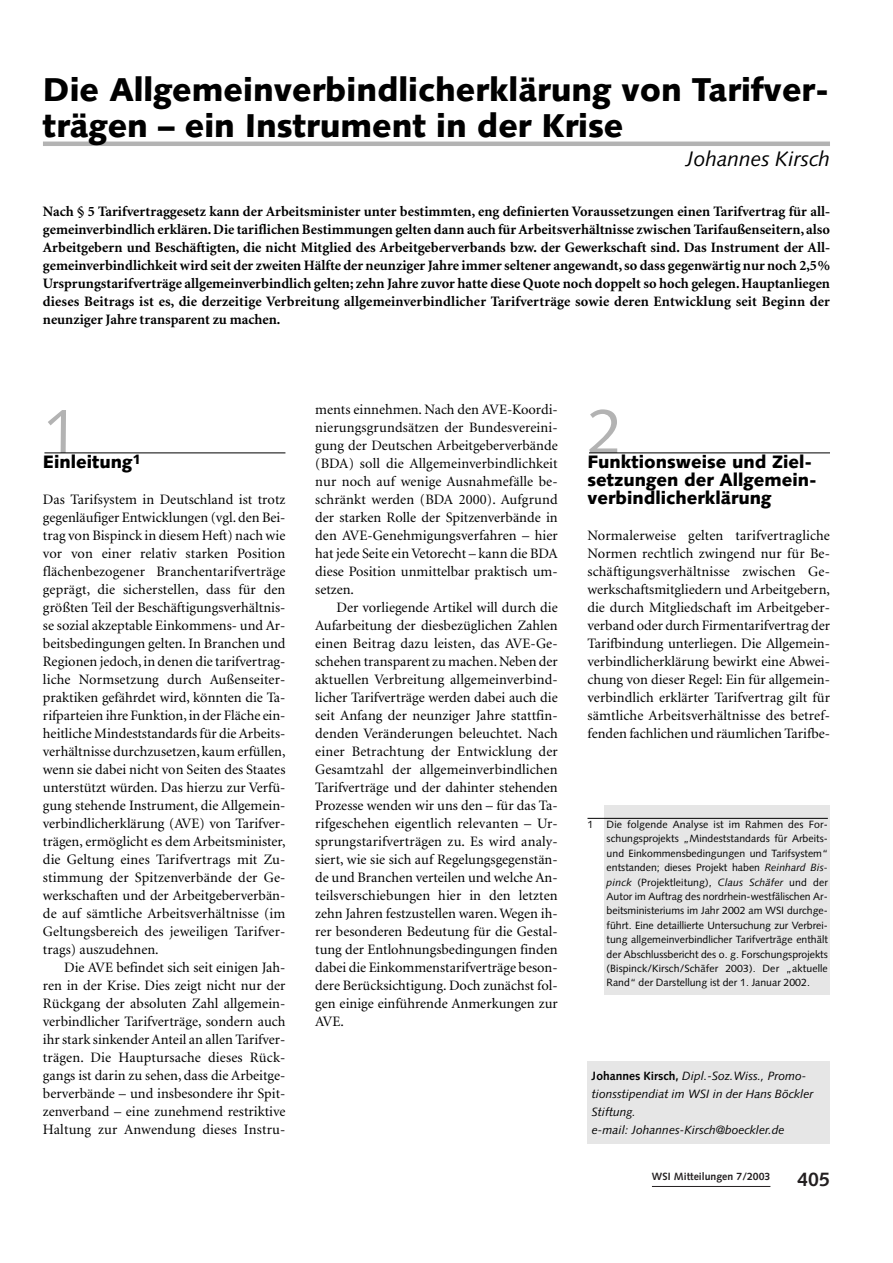
<style>
.page{position:relative;width:893px;height:1263px;background:#fff}
.page>*{position:absolute;margin:0;border:0;box-sizing:border-box;transform-origin:0 0}
.t1{font:63px "Syntax";color:#b3b3b3}
.t2{font:900 33px/36px "Syntax";color:#000}
.t3{font:italic 21px "Syntax";color:#000}
.t4{font:700 19.5px "Syntax";color:#231f20}
.t5{font:900 18px/18px "Syntax";color:#000}
.t6{font:14.4px/18px "Minion";color:#000;text-align:justify}
.t7{font:700 14.4px/18px "Minion";color:#000;text-align:justify}
.t8{font:italic 12px/18px "Syntax";color:#000}
.t9{font:10.5px/14.4px "Syntax";color:#000;text-align:justify}
.t10{font:700 10.5px "Syntax";color:#231f20}
.s1{font-style:italic}
.s2{font-weight:700;font-style:normal}
</style>
<div class="page">
<hr style="left:652px;top:1186px;width:118px;height:1px;background:#231f20">
<div style="left:587px;top:1061px;width:243px;height:83px;background:#e6e6e6"></div>
<hr style="left:44px;top:453px;width:241px;height:1px;background:#000">
<hr style="left:589px;top:453px;width:241px;height:1px;background:#000">
<hr style="left:43px;top:142px;width:787px;height:4px;background:#b3b3b3">
<div style="left:604px;top:806px;width:226px;height:189px;background:#e6e6e6"></div>
<hr style="left:587px;top:818px;width:240px;height:1px;background:#000">
<h2 class="t2" style="left:43px;top:75px;width:787px">Die Allgemeinverbindlicherklärung von Tarifver&shy;trägen – ein Instrument in der Krise</h2>
<h3 class="t3" style="left:685px;top:150px;width:146px">Johannes Kirsch</h3>
<p class="t7" style="left:43px;top:204px;width:788px">Nach § 5 Tarifvertraggesetz kann der Arbeitsminister unter bestimmten, eng definierten Voraussetzungen einen Tarifvertrag für all&shy;gemeinverbindlich erklären. Die tariflichen Bestimmungen gelten dann auch für Arbeitsverhältnisse zwischen Tarifaußenseitern, also Arbeitgebern und Beschäftigten, die nicht Mitglied des Arbeitgeberverbands bzw. der Gewerkschaft sind. Das Instrument der All&shy;gemeinverbindlichkeit wird seit der zweiten Hälfte der neunziger Jahre immer seltener angewandt, so dass gegenwärtig nur noch 2,5% Ursprungstarifverträge allgemeinverbindlich gelten; zehn Jahre zuvor hatte diese Quote noch doppelt so hoch gelegen. Hauptanliegen dieses Beitrags ist es, die derzeitige Verbreitung allgemeinverbindlicher Tarifverträge sowie deren Entwicklung seit Beginn der neunziger Jahre transparent zu machen.</p>
<h1 class="t1" style="left:43px;top:406px;width:37px">1</h1>
<p class="t5" style="left:43px;top:455px;width:100px">Einleitung<sup>1</sup></p>
<p class="t6" style="left:43px;top:492px;width:244px">Das Tarifsystem in Deutschland ist trotz gegenläufiger Entwicklungen (vgl. den Bei&shy;trag von Bispinck in diesem Heft) nach wie vor von einer relativ starken Position flächenbezogener Branchentarifverträge geprägt, die sicherstellen, dass für den größten Teil der Beschäftigungsverhältnis&shy;se sozial akzeptable Einkommens- und Ar&shy;beitsbedingungen gelten. In Branchen und Regionen jedoch, in denen die tarifvertrag&shy;liche Normsetzung durch Außenseiter&shy;praktiken gefährdet wird, könnten die Ta&shy;rifparteien ihre Funktion, in der Fläche ein&shy;heitliche Mindeststandards für die Arbeits&shy;verhältnisse durchzusetzen, kaum erfüllen, wenn sie dabei nicht von Seiten des Staates unterstützt würden. Das hierzu zur Verfü&shy;gung stehende Instrument, die Allgemein&shy;verbindlicherklärung (AVE) von Tarifver&shy;trägen, ermöglicht es dem Arbeitsminister, die Geltung eines Tarifvertrags mit Zu&shy;stimmung der Spitzenverbände der Ge&shy;werkschaften und der Arbeitgeberverbän&shy;de auf sämtliche Arbeitsverhältnisse (im Geltungsbereich des jeweiligen Tarifver&shy;trags) auszudehnen.</p>
<p class="t6" style="left:43px;top:960px;width:244px;text-indent:21px">Die AVE befindet sich seit einigen Jah&shy;ren in der Krise. Dies zeigt nicht nur der Rückgang der absoluten Zahl allgemein&shy;verbindlicher Tarifverträge, sondern auch ihr stark sinkender Anteil an allen Tarifver&shy;trägen. Die Hauptursache dieses Rück&shy;gangs ist darin zu sehen, dass die Arbeitge&shy;berverbände – und insbesondere ihr Spit&shy;zenverband – eine zunehmend restriktive Haltung zur Anwendung dieses Instru-</p>
<p class="t6" style="left:315px;top:402px;width:244px">ments einnehmen. Nach den AVE-Koordi&shy;nierungsgrundsätzen der Bundesvereini&shy;gung der Deutschen Arbeitgeberverbände (BDA) soll die Allgemeinverbindlichkeit nur noch auf wenige Ausnahmefälle be&shy;schränkt werden (BDA 2000). Aufgrund der starken Rolle der Spitzenverbände in den AVE-Genehmigungsverfahren – hier hat jede Seite ein Vetorecht – kann die BDA diese Position unmittelbar praktisch um&shy;setzen.</p>
<p class="t6" style="left:315px;top:600px;width:244px;text-indent:21px">Der vorliegende Artikel will durch die Aufarbeitung der diesbezüglichen Zahlen einen Beitrag dazu leisten, das AVE-Ge&shy;schehen transparent zu machen. Neben der aktuellen Verbreitung allgemeinverbind&shy;licher Tarifverträge werden dabei auch die seit Anfang der neunziger Jahre stattfin&shy;denden Veränderungen beleuchtet. Nach einer Betrachtung der Entwicklung der Gesamtzahl der allgemeinverbindlichen Tarifverträge und der dahinter stehenden Prozesse wenden wir uns den – für das Ta&shy;rifgeschehen eigentlich relevanten – Ur&shy;sprungstarifverträgen zu. Es wird analy&shy;siert, wie sie sich auf Regelungsgegenstän&shy;de und Branchen verteilen und welche An&shy;teilsverschiebungen hier in den letzten zehn Jahren festzustellen waren. Wegen ih&shy;rer besonderen Bedeutung für die Gestal&shy;tung der Entlohnungsbedingungen finden dabei die Einkommenstarifverträge beson&shy;dere Berücksichtigung. Doch zunächst fol&shy;gen einige einführende Anmerkungen zur AVE.</p>
<h1 class="t1" style="left:587px;top:406px;width:37px">2</h1>
<p class="t5" style="left:587px;top:455px;width:231px">Funktionsweise und Ziel&shy;setzungen der Allgemein&shy;verbindlicherklärung</p>
<p class="t6" style="left:587px;top:528px;width:244px">Normalerweise gelten tarifvertragliche Normen rechtlich zwingend nur für Be&shy;schäftigungsverhältnisse zwischen Ge&shy;werkschaftsmitgliedern und Arbeitgebern, die durch Mitgliedschaft im Arbeitgeber&shy;verband oder durch Firmentarifvertrag der Tarifbindung unterliegen. Die Allgemein&shy;verbindlicherklärung bewirkt eine Abwei&shy;chung von dieser Regel: Ein für allgemein&shy;verbindlich erklärter Tarifvertrag gilt für sämtliche Arbeitsverhältnisse des betref&shy;fenden fachlichen und räumlichen Tarifbe-</p>
<p class="t9" style="left:587px;top:818px;width:7px">1</p>
<p class="t9" style="left:606px;top:818px;width:223px">Die folgende Analyse ist im Rahmen des For&shy;schungsprojekts „Mindeststandards für Arbeits&shy;und Einkommensbedingungen und Tarifsystem“ entstanden; dieses Projekt haben <span class="s1">Reinhard Bis&shy;pinck</span> (Projektleitung), <span class="s1">Claus Schäfer</span> und der Autor im Auftrag des nordrhein-westfälischen Ar&shy;beitsministeriums im Jahr 2002 am WSI durchge&shy;führt. Eine detaillierte Untersuchung zur Verbrei&shy;tung allgemeinverbindlicher Tarifverträge enthält der Abschlussbericht des o. g. Forschungsprojekts (Bispinck/Kirsch/Schäfer 2003). Der „aktuelle Rand“ der Darstellung ist der 1. Januar 2002.</p>
<p class="t8" style="left:591px;top:1068px;width:223px"><span class="s2">Johannes Kirsch,</span> Dipl.-Soz.Wiss., Promo&shy;tionsstipendiat im WSI in der Hans Böckler Stiftung.<br>e-mail: Johannes-Kirsch@boeckler.de</p>
<p class="t10" style="left:652px;top:1172px;width:120px">WSI Mitteilungen 7/2003</p>
<h3 class="t4" style="left:797px;top:1172px;width:34px">405</h3>
</div>
